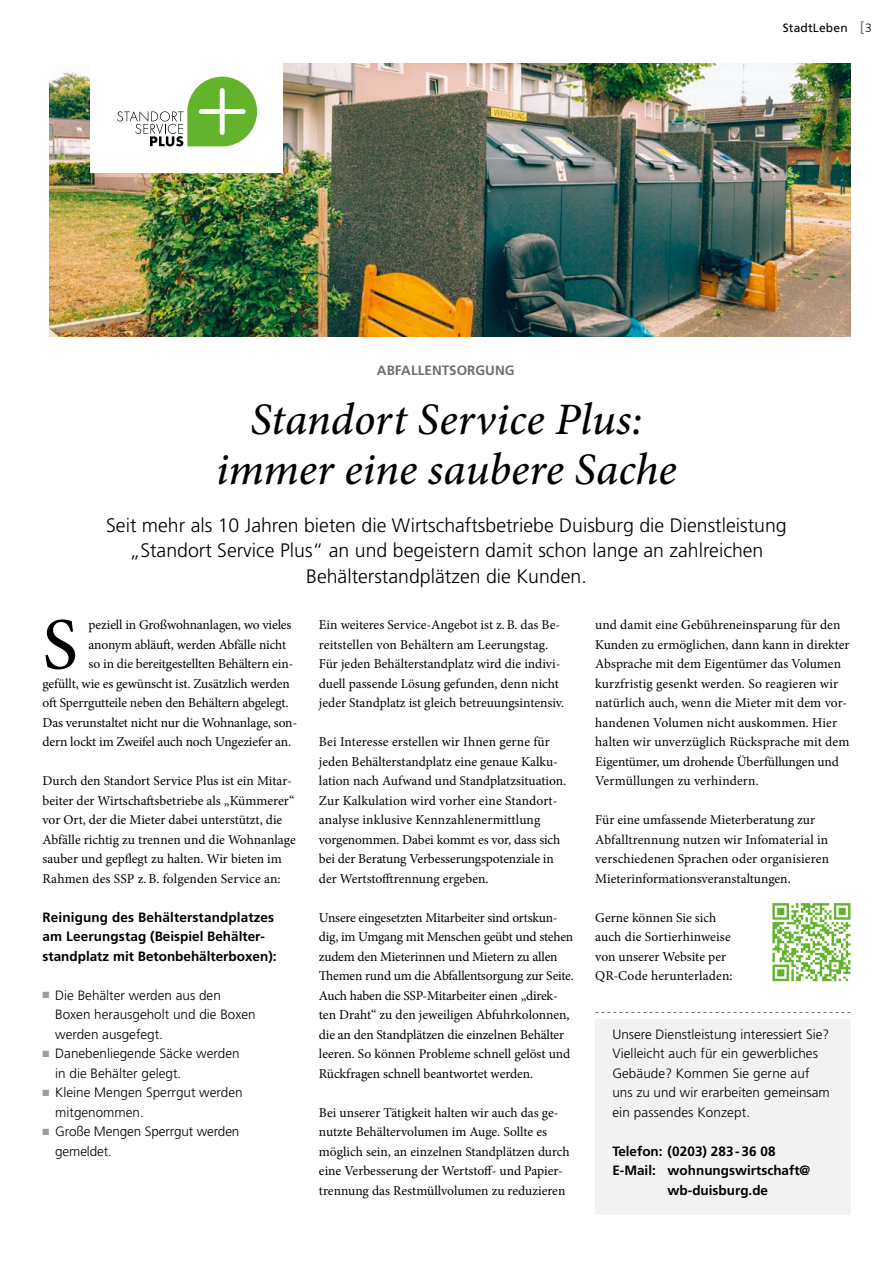
<style>
.page{position:relative;width:893px;height:1263px;background:#fff}
.page>*{position:absolute;margin:0;border:0;box-sizing:border-box;transform-origin:0 0}
.t1{font:500 73.5px "Minion Pro";color:#000}
.t2{font:italic 500 45px/49.5px "Minion Pro";color:#000;text-align:center}
.t3{font:300 19.5px/25.5px "Frutiger";color:#000;text-align:center}
.t4{font:13.5px/19.5px "Minion Pro";letter-spacing:-.005em;color:#000}
.t5{font:300 13.5px/19.5px "Frutiger";color:#000}
.t6{font:700 13.5px/19.5px "Frutiger CE";color:#000}
.t7{font:700 13.5px "Frutiger";color:#000}
.t8{font:700 13.5px "Frutiger";color:#6f6f6e}
.t9{font:12px "Frutiger";letter-spacing:.015em;color:#000}
.s1{font-size:14.25px;color:#6f6f6e}
.s2{font-weight:300}
.s3{color:#9c9d9d}
</style>
<div class="page">
<div style="left:595px;top:1019px;width:255px;height:195px;background:#f2f2f2"></div>
<svg style="left:772px;top:903px;width:78px;height:78px"></svg>
<img style="left:49px;top:64px;width:801px;height:273px">
<div style="left:90px;top:55px;width:193px;height:118px;background:#fff"></div>
<svg style="left:595px;top:1012px;width:255px;height:1px"></svg>
<svg style="left:117px;top:77px;width:140px;height:69px"></svg>
<p class="t8" style="left:377px;top:362px;width:139px">ABFALLENTSORGUNG</p>
<p class="t9" style="left:783px;top:21px;width:90px">StadtLeben <span class="s1">[</span><span class="s2">3</span></p>
<h2 class="t2" style="left:216px;top:395px;width:462px">Standort Service Plus: immer eine saubere Sache</h2>
<h3 class="t3" style="left:106px;top:512px;width:682px">Seit mehr als 10 Jahren bieten die Wirtschaftsbetriebe Duisburg die Dienstleistung „Standort Service Plus“ an und begeistern damit schon lange an zahlreichen<br>Behälterstandplätzen die Kunden.</h3>
<h1 class="t1" style="left:43px;top:595px;width:37px">S</h1>
<p class="t4" style="left:89px;top:615px;width:204px">peziell in Großwohnanlagen, wo vieles</p>
<p class="t4" style="left:89px;top:635px;width:199px">anonym abläuft, werden Abfälle nicht</p>
<p class="t4" style="left:89px;top:654px;width:206px">so in die bereitgestellten Behältern ein-</p>
<p class="t4" style="left:43px;top:674px;width:249px">gefüllt, wie es gewünscht ist. Zusätzlich werden</p>
<p class="t4" style="left:43px;top:693px;width:248px">oft Sperrgutteile neben den Behältern abgelegt.</p>
<p class="t4" style="left:43px;top:713px;width:256px">Das verunstaltet nicht nur die Wohnanlage, son-</p>
<p class="t4" style="left:43px;top:732px;width:250px">dern lockt im Zweifel auch noch Ungeziefer an.</p>
<p class="t4" style="left:43px;top:771px;width:255px">Durch den Standort Service Plus ist ein Mitar&shy;beiter der Wirtschaftsbetriebe als „Kümmerer“ vor Ort, der die Mieter dabei unterstützt, die Abfälle richtig zu trennen und die Wohnanlage sauber und gepflegt zu halten. Wir bieten im Rahmen des SSP z.B. folgenden Service an:</p>
<p class="t6" style="left:43px;top:907px;width:236px">Reinigung des Behälterstandplatzes am Leerungstag (Beispiel Behälter&shy;standplatz mit Betonbehälterboxen):</p>
<p class="t5" style="left:55px;top:985px;width:202px;text-indent:-13px"><span class="s3">■</span> Die Behälter werden aus den<br>Boxen herausgeholt und die Boxen werden ausgefegt.</p>
<p class="t5" style="left:55px;top:1044px;width:186px;text-indent:-13px"><span class="s3">■</span> Danebenliegende Säcke werden in die Behälter gelegt.</p>
<p class="t5" style="left:55px;top:1083px;width:189px;text-indent:-13px"><span class="s3">■</span> Kleine Mengen Sperrgut werden mitgenommen.</p>
<p class="t5" style="left:55px;top:1122px;width:186px;text-indent:-13px"><span class="s3">■</span> Große Mengen Sperrgut werden gemeldet.</p>
<p class="t4" style="left:319px;top:615px;width:247px">Ein weiteres Service-Angebot ist z.B. das Be&shy;reitstellen von Behältern am Leerungstag.<br>Für jeden Behälterstandplatz wird die indivi&shy;duell passende Lösung gefunden, denn nicht jeder Standplatz ist gleich betreuungsintensiv.</p>
<p class="t4" style="left:319px;top:732px;width:249px">Bei Interesse erstellen wir Ihnen gerne für jeden Behälterstandplatz eine genaue Kalku&shy;lation nach Aufwand und Standplatzsituation.<br>Zur Kalkulation wird vorher eine Standort&shy;analyse inklusive Kennzahlenermittlung vorgenommen. Dabei kommt es vor, dass sich bei der Beratung Verbesserungspotenziale in der Wertstofftrennung ergeben.</p>
<p class="t4" style="left:319px;top:908px;width:256px">Unsere eingesetzten Mitarbeiter sind ortskun&shy;dig, im Umgang mit Menschen geübt und stehen zudem den Mieterinnen und Mietern zu allen Themen rund um die Abfallentsorgung zur Seite.<br>Auch haben die SSP-Mitarbeiter einen „direk&shy;ten Draht“ zu den jeweiligen Abfuhrkolonnen, die an den Standplätzen die einzelnen Behälter leeren. So können Probleme schnell gelöst und Rückfragen schnell beantwortet werden.</p>
<p class="t4" style="left:319px;top:1103px;width:252px">Bei unserer Tätigkeit halten wir auch das ge&shy;nutzte Behältervolumen im Auge. Sollte es möglich sein, an einzelnen Standplätzen durch eine Verbesserung der Wertstoff- und Papier&shy;trennung das Restmüllvolumen zu reduzieren</p>
<p class="t4" style="left:595px;top:615px;width:256px">und damit eine Gebühreneinsparung für den Kunden zu ermöglichen, dann kann in direkter Absprache mit dem Eigentümer das Volumen kurzfristig gesenkt werden. So reagieren wir natürlich auch, wenn die Mieter mit dem vor&shy;handenen Volumen nicht auskommen. Hier halten wir unverzüglich Rücksprache mit dem Eigentümer, um drohende Überfüllungen und Vermüllungen zu verhindern.</p>
<p class="t4" style="left:595px;top:810px;width:235px">Für eine umfassende Mieterberatung zur Abfalltrennung nutzen wir Infomaterial in verschiedenen Sprachen oder organisieren Mieterinformationsveranstaltungen.</p>
<p class="t4" style="left:595px;top:908px;width:139px">Gerne können Sie sich auch die Sortierhinweise von unserer Website per<br>QR-Code herunterladen:</p>
<p class="t5" style="left:612px;top:1024px;width:219px">Unsere Dienstleistung interessiert Sie?<br>Vielleicht auch für ein gewerbliches Gebäude? Kommen Sie gerne auf uns zu und wir erarbeiten gemeinsam ein passendes Konzept.</p>
<p class="t7" style="left:612px;top:1143px;width:165px">Telefon: (0203) 283-36 08</p>
<p class="t7" style="left:612px;top:1163px;width:200px">E-Mail: wohnungswirtschaft@</p>
<p class="t7" style="left:668px;top:1182px;width:102px">wb-duisburg.de</p>
</div>
